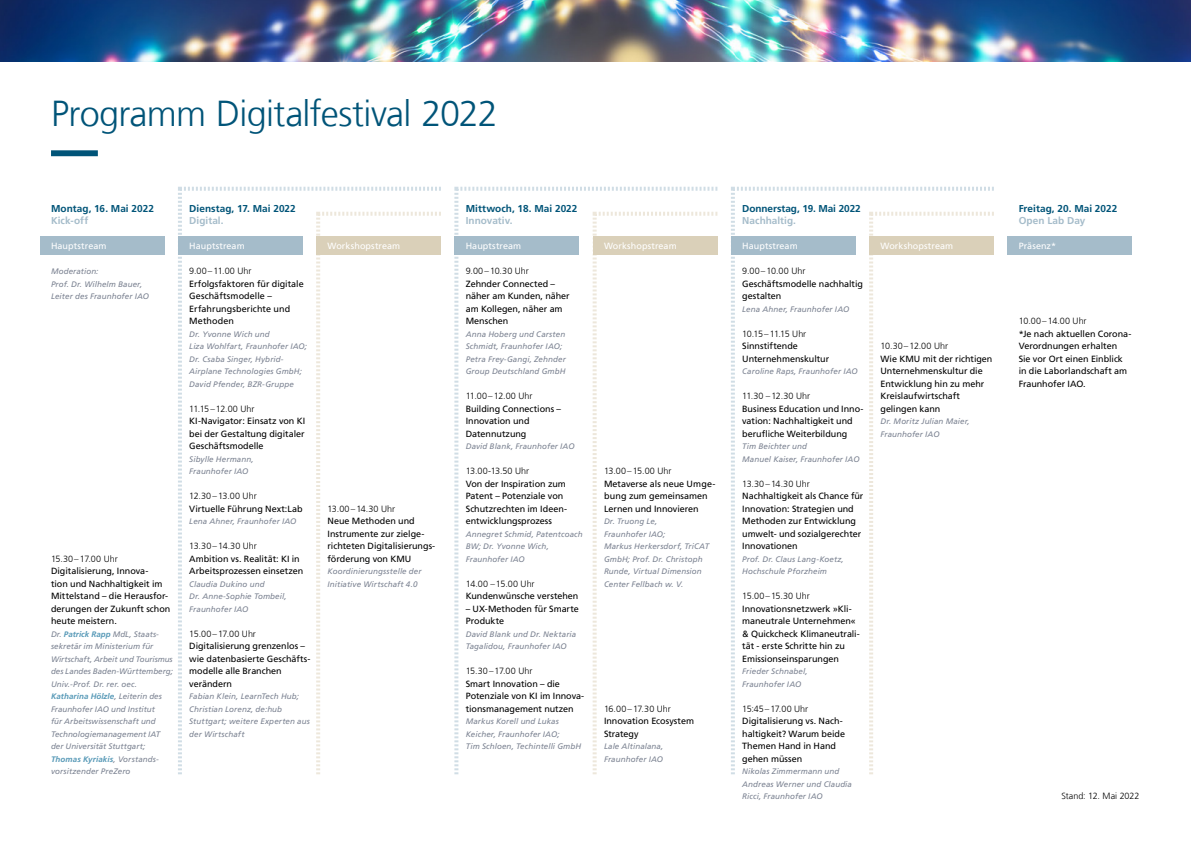
<style>
.page{position:relative;width:1191px;height:842px;background:#fff}
.page>*{position:absolute;margin:0;border:0;box-sizing:border-box;transform-origin:0 0}
.t1{font:300 36px "Frutiger LT Com";letter-spacing:-.02em;color:#005478}
.t2{font:700 10px "Frutiger LT Com";letter-spacing:.005em;color:#005478}
.t3{font:700 10px "Frutiger LT Com";letter-spacing:.005em;color:#a5bcca}
.t4{font:9px/12.5px "Frutiger LT Com";letter-spacing:-.005em;color:#000}
.t5{font:300 9px "Frutiger LT Com";letter-spacing:-.005em;color:#000}
.t6{font:9px "Frutiger LT Com";letter-spacing:.005em;color:#fff}
.t7{font:300 9px "Frutiger LT Com";letter-spacing:-.03em;color:#000}
.t8{font:300 9px "Frutiger LT Com";letter-spacing:-.05em;color:#000}
.t9{font:italic 8px/12.5px "Frutiger LT Com";letter-spacing:.01em;color:#7c8392}
.s1{font-weight:700;color:#5799b7}
</style>
<div class="page">
<svg style="left:178px;top:187px;width:259px;height:583px"></svg>
<svg style="left:314px;top:210px;width:127px;height:565px"></svg>
<svg style="left:454px;top:186px;width:264px;height:589px"></svg>
<svg style="left:731px;top:186px;width:263px;height:589px"></svg>
<div style="left:178px;top:237px;width:125px;height:18px;background:#a5bcca"></div>
<div style="left:454px;top:237px;width:125px;height:18px;background:#a5bcca"></div>
<div style="left:731px;top:237px;width:125px;height:18px;background:#a5bcca"></div>
<div style="left:40px;top:237px;width:125px;height:18px;background:#a5bcca"></div>
<div style="left:869px;top:237px;width:125px;height:18px;background:#dad0b9"></div>
<div style="left:1007px;top:237px;width:125px;height:18px;background:#a5bcca"></div>
<div style="left:592px;top:237px;width:125px;height:18px;background:#dad0b9"></div>
<div style="left:316px;top:237px;width:125px;height:18px;background:#dad0b9"></div>
<img style="left:0;top:0;width:1191px;height:62px">
<svg style="left:51px;top:150px;width:47px;height:6px"></svg>
<h1 class="t1" style="left:51px;top:93px;width:448px">Programm Digitalfestival 2022</h1>
<p class="t2" style="left:51px;top:202px;width:104px">Montag, 16. Mai 2022</p>
<p class="t3" style="left:51px;top:215px;width:39px">Kick-off</p>
<p class="t6" style="left:51px;top:241px;width:57px">Hauptstream</p>
<p class="t9" style="left:51px;top:265px;width:100px">Moderation:<br>Prof. Dr. Wilhelm Bauer,<br>Leiter des Fraunhofer IAO</p>
<p class="t5" style="left:51px;top:553px;width:68px">15.30–17.00 Uhr</p>
<p class="t4" style="left:51px;top:565px;width:121px">Digitalisierung, Innova-<br>tion und Nachhaltigkeit im<br>Mittelstand – die Herausfor&shy;derungen der Zukunft schon heute meistern.</p>
<p class="t9" style="left:51px;top:628px;width:123px">Dr. <span class="s1">Patrick Rapp</span> MdL, Staats&shy;sekretär im Ministerium für<br>Wirtschaft, Arbeit und Tourismus des Landes Baden-Württemberg;<br>Univ.-Prof. Dr. rer. oec.<br><span class="s1">Katharina Hölzle</span>, Leiterin des<br>Fraunhofer IAO und Institut<br>für Arbeitswissenschaft und<br>Technologiemanagement IAT der Universität Stuttgart;<br><span class="s1">Thomas Kyriakis</span>, Vorstands&shy;vorsitzender PreZero</p>
<p class="t2" style="left:189px;top:202px;width:108px">Dienstag, 17. Mai 2022</p>
<p class="t3" style="left:189px;top:215px;width:36px">Digital.</p>
<p class="t6" style="left:189px;top:241px;width:57px">Hauptstream</p>
<p class="t5" style="left:189px;top:266px;width:64px">9.00–11.00 Uhr</p>
<p class="t4" style="left:189px;top:277px;width:116px">Erfolgsfaktoren für digitale<br>Geschäftsmodelle –<br>Erfahrungsberichte und<br>Methoden</p>
<p class="t9" style="left:189px;top:328px;width:119px">Dr. Yvonne Wich und<br>Liza Wohlfart, Fraunhofer IAO;<br>Dr. Csaba Singer, Hybrid-<br>Airplane Technologies GmbH;<br>David Pfender, BZR-Gruppe</p>
<p class="t7" style="left:189px;top:403px;width:67px">11.15–12.00 Uhr</p>
<p class="t4" style="left:189px;top:415px;width:118px;text-align:justify">KI-Navigator: Einsatz von KI bei der Gestaltung digitaler Geschäftsmodelle</p>
<p class="t9" style="left:189px;top:453px;width:66px">Sibylle Hermann,<br>Fraunhofer IAO</p>
<p class="t5" style="left:189px;top:491px;width:69px">12.30–13.00 Uhr</p>
<p class="t4" style="left:189px;top:502px;width:115px">Virtuelle Führung Next:Lab</p>
<p class="t9" style="left:189px;top:515px;width:109px">Lena Ahner, Fraunhofer IAO</p>
<p class="t5" style="left:189px;top:541px;width:69px">13.30–14.30 Uhr</p>
<p class="t4" style="left:189px;top:552px;width:115px">Ambition vs. Realität: KI in<br>Arbeitsprozessen einsetzen</p>
<p class="t9" style="left:189px;top:578px;width:99px">Claudia Dukino und<br>Dr. Anne-Sophie Tombeil,<br>Fraunhofer IAO</p>
<p class="t5" style="left:189px;top:628px;width:68px">15.00–17.00 Uhr</p>
<p class="t4" style="left:189px;top:640px;width:123px">Digitalisierung grenzenlos – wie datenbasierte Geschäfts&shy;modelle alle Branchen verändern</p>
<p class="t9" style="left:189px;top:690px;width:122px">Fabian Klein, LearnTech Hub;<br>Christian Lorenz, de:hub<br>Stuttgart; weitere Experten aus der Wirtschaft</p>
<p class="t6" style="left:327px;top:241px;width:74px">Workshopstream</p>
<p class="t5" style="left:327px;top:503px;width:69px">13.00–14.30 Uhr</p>
<p class="t4" style="left:327px;top:515px;width:109px">Neue Methoden und<br>Instrumente zur zielge&shy;richteten Digitalisierungs&shy;förderung von KMU</p>
<p class="t9" style="left:327px;top:565px;width:96px">Koordinierungsstelle der<br>Initiative Wirtschaft 4.0</p>
<p class="t2" style="left:466px;top:202px;width:113px">Mittwoch, 18. Mai 2022</p>
<p class="t3" style="left:466px;top:215px;width:48px">Innovativ.</p>
<p class="t6" style="left:466px;top:241px;width:57px">Hauptstream</p>
<p class="t5" style="left:466px;top:266px;width:65px">9.00–10.30 Uhr</p>
<p class="t4" style="left:466px;top:277px;width:105px">Zehnder Connected – näher am Kunden, näher am Kollegen, näher am<br>Menschen</p>
<p class="t9" style="left:466px;top:328px;width:101px">Anna Hoberg und Carsten<br>Schmidt, Fraunhofer IAO;<br>Petra Frey-Gangi, Zehnder<br>Group Deutschland GmbH</p>
<p class="t5" style="left:466px;top:391px;width:68px">11.00–12.00 Uhr</p>
<p class="t4" style="left:466px;top:402px;width:97px">Building Connections –<br>Innovation und<br>Datennutzung</p>
<p class="t9" style="left:466px;top:440px;width:110px">David Blank, Fraunhofer IAO</p>
<p class="t5" style="left:466px;top:466px;width:65px">13.00-13.50 Uhr</p>
<p class="t4" style="left:466px;top:477px;width:103px">Von der Inspiration zum<br>Patent – Potenziale von<br>Schutzrechten im Ideen&shy;entwicklungsprozess</p>
<p class="t9" style="left:466px;top:528px;width:119px">Annegret Schmid, Patentcoach<br>BW; Dr. Yvonne Wich,<br>Fraunhofer IAO</p>
<p class="t5" style="left:466px;top:578px;width:70px">14.00 –15.00 Uhr</p>
<p class="t4" style="left:466px;top:590px;width:114px">Kundenwünsche verstehen</p>
<p class="t4" style="left:466px;top:602px;width:115px">– UX-Methoden für Smarte<br>Produkte</p>
<p class="t9" style="left:466px;top:628px;width:112px">David Blank und Dr. Nektaria<br>Tagalidou, Fraunhofer IAO</p>
<p class="t5" style="left:466px;top:666px;width:68px">15.30–17.00 Uhr</p>
<p class="t4" style="left:466px;top:677px;width:120px">Smart Innovation – die<br>Potenziale von KI im Innova&shy;tionsmanagement nutzen</p>
<p class="t9" style="left:466px;top:715px;width:117px">Markus Korell und Lukas<br>Keicher, Fraunhofer IAO;<br>Tim Schloen, Techintelli GmbH</p>
<p class="t6" style="left:604px;top:241px;width:74px">Workshopstream</p>
<p class="t5" style="left:604px;top:466px;width:69px">13.00–15.00 Uhr</p>
<p class="t4" style="left:604px;top:477px;width:113px">Metaverse als neue Umge&shy;bung zum gemeinsamen<br>Lernen und Innovieren</p>
<p class="t9" style="left:604px;top:515px;width:107px">Dr. Truong Le,<br>Fraunhofer IAO;<br>Markus Herkersdorf, TriCAT<br>GmbH; Prof. Dr. Christoph<br>Runde, Virtual Dimension<br>Center Fellbach w. V.</p>
<p class="t5" style="left:604px;top:703px;width:68px">16.00–17.30 Uhr</p>
<p class="t4" style="left:604px;top:715px;width:92px">Innovation Ecosystem<br>Strategy</p>
<p class="t9" style="left:604px;top:740px;width:61px">Lale Altinalana,<br>Fraunhofer IAO</p>
<p class="t2" style="left:742px;top:202px;width:120px">Donnerstag, 19. Mai 2022</p>
<p class="t3" style="left:742px;top:215px;width:55px">Nachhaltig.</p>
<p class="t6" style="left:742px;top:241px;width:57px">Hauptstream</p>
<p class="t5" style="left:742px;top:266px;width:65px">9.00–10.00 Uhr</p>
<p class="t4" style="left:742px;top:277px;width:122px">Geschäftsmodelle nachhaltig gestalten</p>
<p class="t9" style="left:742px;top:303px;width:109px">Lena Ahner, Fraunhofer IAO</p>
<p class="t8" style="left:742px;top:328px;width:66px">10.15– 11.15 Uhr</p>
<p class="t4" style="left:742px;top:340px;width:89px">Sinnstiftende<br>Unternehmenskultur</p>
<p class="t9" style="left:742px;top:365px;width:117px">Caroline Raps, Fraunhofer IAO</p>
<p class="t5" style="left:742px;top:391px;width:69px">11.30 –12.30 Uhr</p>
<p class="t4" style="left:742px;top:402px;width:123px">Business Education und Inno&shy;vation: Nachhaltigkeit und berufliche Weiterbildung</p>
<p class="t9" style="left:742px;top:440px;width:119px">Tim Beichter und<br>Manuel Kaiser, Fraunhofer IAO</p>
<p class="t5" style="left:742px;top:478px;width:69px">13.30–14.30 Uhr</p>
<p class="t4" style="left:742px;top:490px;width:123px">Nachhaltigkeit als Chance für<br>Innovation: Strategien und<br>Methoden zur Entwicklung umwelt- und sozialgerechter<br>Innovationen</p>
<p class="t9" style="left:742px;top:553px;width:103px">Prof. Dr. Claus Lang-Koetz,<br>Hochschule Pforzheim</p>
<p class="t5" style="left:742px;top:591px;width:69px">15.00–15.30 Uhr</p>
<p class="t4" style="left:742px;top:602px;width:119px">Innovationsnetzwerk »Kli&shy;maneutrale Unternehmen« &amp; Quickcheck Klimaneutrali&shy;tät - erste Schritte hin zu<br>Emissionseinsparungen</p>
<p class="t9" style="left:742px;top:665px;width:67px">Frieder Schnabel,<br>Fraunhofer IAO</p>
<p class="t5" style="left:742px;top:703px;width:67px">15:45–17.00 Uhr</p>
<p class="t4" style="left:742px;top:715px;width:104px">Digitalisierung vs. Nach&shy;haltigkeit? Warum beide<br>Themen Hand in Hand gehen müssen</p>
<p class="t9" style="left:742px;top:765px;width:111px">Nikolas Zimmermann und<br>Andreas Werner und Claudia<br>Ricci, Fraunhofer IAO</p>
<p class="t6" style="left:880px;top:241px;width:74px">Workshopstream</p>
<p class="t5" style="left:880px;top:341px;width:69px">10.30–12.00 Uhr</p>
<p class="t4" style="left:880px;top:352px;width:113px">Wie KMU mit der richtigen<br>Unternehmenskultur die<br>Entwicklung hin zu mehr<br>Kreislaufwirtschaft gelingen kann</p>
<p class="t9" style="left:880px;top:415px;width:91px">Dr. Moritz Julian Maier,<br>Fraunhofer IAO</p>
<p class="t2" style="left:1018px;top:202px;width:100px">Freitag, 20. Mai 2022</p>
<p class="t3" style="left:1018px;top:215px;width:68px">Open Lab Day</p>
<p class="t6" style="left:1018px;top:241px;width:39px">Präsenz*</p>
<p class="t5" style="left:1018px;top:316px;width:69px">10.00–14.00 Uhr</p>
<p class="t4" style="left:1018px;top:327px;width:114px">*Je nach aktuellen Corona-<br>Verordnungen erhalten<br>Sie vor Ort einen Einblick in die Laborlandschaft am<br>Fraunhofer IAO.</p>
<p class="t5" style="left:1061px;top:791px;width:79px">Stand: 12. Mai 2022</p>
</div>
